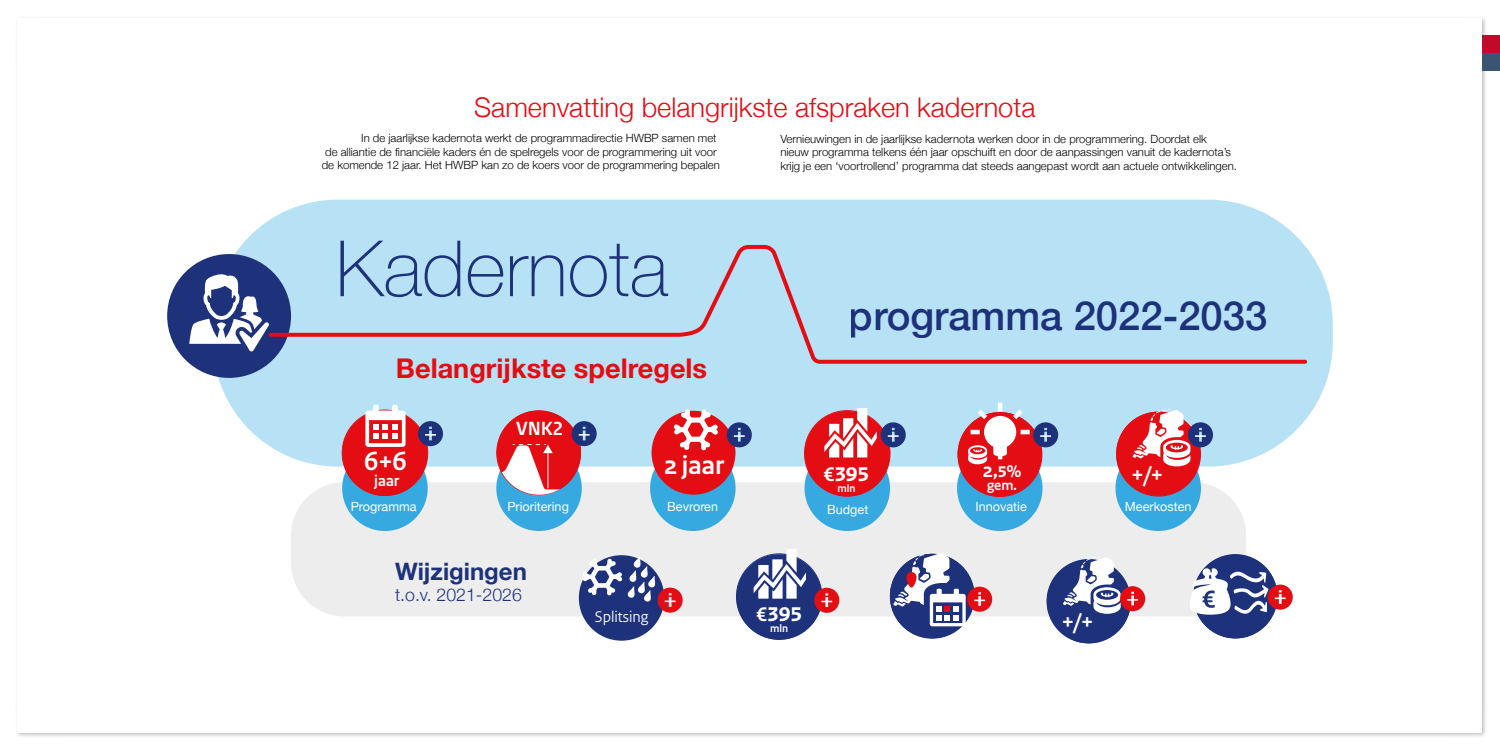
<style>
.page{position:relative;width:1500px;height:750px;background:#fff}
.page>*{position:absolute;margin:0;border:0;box-sizing:border-box;transform-origin:0 0}
.t1{font:100 77.75px "Helvetica Neue";color:#1d327b}
.t2{font:500 40.06px "Helvetica Neue";color:#1d327b}
.t3{font:700 27.81px "Rijksoverheid Sans Heading";color:#fff}
.t4{font:700 27.25px "Rijksoverheid Sans Heading";color:#fff}
.t5{font:300 27.19px "Helvetica Neue";color:#e30d13}
.t6{font:700 27.19px "Helvetica Neue";color:#e30d13}
.t7{font:700 27.12px "Rijksoverheid Sans Heading";color:#fff}
.t8{font:700 24px "Helvetica Neue";color:#1d327b}
.t9{font:700 23.94px "Rijksoverheid Sans Heading";color:#fff}
.t10{font:700 21px "Rijksoverheid Sans Heading";color:#fff}
.t11{font:700 20.12px "Rijksoverheid Sans Heading";color:#fff}
.t12{font:300 17.69px "Helvetica Neue";color:#1d327b}
.t13{font:16.31px "Rijksoverheid Sans Heading";color:#fff}
.t14{font:700 16.31px "Rijksoverheid Sans Heading";color:#fff}
.t15{font:700 14.69px "Rijksoverheid Sans Heading";color:#fff}
.t16{font:12.62px "Helvetica Neue";color:#fff}
.t17{font:300 11.38px/13.6px "Helvetica Neue";color:#000}
.t18{font:700 11.31px "Rijksoverheid Sans Heading";color:#fff}
.s1{font-size:20.81px}
.s2{font-size:17.88px}
</style>
<div class="page">
<div style="left:1482px;top:35px;width:18px;height:18px;background:#c1092b"></div>
<div style="left:1482px;top:53px;width:18px;height:18px;background:#3c5474"></div>
<div style="left:291px;top:482px;width:955px;height:134px;background:#ededed;border-radius:53px"></div>
<div style="left:213px;top:200px;width:1120px;height:267px;background:#b7e1f4;border-radius:125px"></div>
<div style="left:167px;top:254px;width:124px;height:124px;background:#1d327b;border-radius:50%"></div>
<svg style="left:189px;top:274px;width:78px;height:77px"></svg>
<svg style="left:267px;top:244px;width:1042px;height:121px"></svg>
<div style="left:342px;top:446px;width:86px;height:85px;background:#36a9e1;border-radius:50%"></div>
<div style="left:342px;top:410px;width:86px;height:86px;background:#e30d13;border-radius:50%"></div>
<svg style="left:365px;top:405px;width:41px;height:42px"></svg>
<svg style="left:418px;top:421px;width:25px;height:25px"></svg>
<div style="left:496px;top:446px;width:86px;height:85px;background:#36a9e1;border-radius:50%"></div>
<div style="left:497px;top:410px;width:84px;height:85px;background:#e30d13;border-radius:50%"></div>
<svg style="left:497px;top:421px;width:100px;height:74px"></svg>
<div style="left:957px;top:446px;width:86px;height:85px;background:#36a9e1;border-radius:50%"></div>
<div style="left:958px;top:412px;width:84px;height:84px;background:#e30d13;border-radius:50%"></div>
<svg style="left:968px;top:403px;width:90px;height:61px"></svg>
<div style="left:1115px;top:446px;width:86px;height:85px;background:#36a9e1;border-radius:50%"></div>
<div style="left:1116px;top:412px;width:85px;height:84px;background:#e30d13;border-radius:50%"></div>
<svg style="left:1133px;top:409px;width:80px;height:57px"></svg>
<div style="left:1047px;top:560px;width:84px;height:83px;background:#1d327b;border-radius:50%"></div>
<svg style="left:1063px;top:557px;width:82px;height:57px"></svg>
<div style="left:1194px;top:555px;width:83px;height:83px;background:#1d327b;border-radius:50%"></div>
<div style="left:650px;top:446px;width:86px;height:85px;background:#36a9e1;border-radius:50%"></div>
<div style="left:652px;top:411px;width:83px;height:84px;background:#e30d13;border-radius:50%"></div>
<svg style="left:669px;top:409px;width:83px;height:44px"></svg>
<div style="left:890px;top:554px;width:84px;height:84px;background:#1d327b;border-radius:50%"></div>
<svg style="left:893px;top:552px;width:99px;height:74px"></svg>
<svg style="left:906px;top:572px;width:11px;height:16px"></svg>
<div style="left:805px;top:446px;width:85px;height:85px;background:#36a9e1;border-radius:50%"></div>
<div style="left:805px;top:411px;width:85px;height:85px;background:#e30d13;border-radius:50%"></div>
<svg style="left:824px;top:408px;width:82px;height:49px"></svg>
<div style="left:736px;top:554px;width:86px;height:86px;background:#1d327b;border-radius:50%"></div>
<svg style="left:814px;top:588px;width:25px;height:25px"></svg>
<svg style="left:754px;top:549px;width:52px;height:50px"></svg>
<div style="left:579px;top:555px;width:85px;height:86px;background:#1d327b;border-radius:50%"></div>
<svg style="left:578px;top:556px;width:105px;height:57px"></svg>
<svg style="left:1190px;top:568px;width:103px;height:47px"></svg>
<p class="t5" style="left:474px;top:86px;width:563px">Samenvatting belangrijkste afspraken kadernota</p>
<p class="t17" style="left:780px;top:131px;width:458px">Vernieuwingen in de jaarlijkse kadernota werken door in de programmering. Doordat elk nieuw programma telkens één jaar opschuift en door de aanpassingen vanuit de kadernota’s krijg je een ‘voortrollend’ programma dat steeds aangepast wordt aan actuele ontwikkelingen.</p>
<p class="t17" style="left:322px;top:130px;width:400px;text-indent:39px">In de jaarlijkse kadernota werkt de programmadirectie HWBP samen met de alliantie de financiële kaders én de spelregels voor de programmering uit voor de komende 12 jaar. Het HWBP kan zo de koers voor de programmering bepalen</p>
<p class="t1" style="left:336px;top:210px;width:334px">Kadernota</p>
<p class="t6" style="left:396px;top:347px;width:313px">Belangrijkste spelregels</p>
<p class="t11" style="left:516px;top:417px;width:49px">VNK2</p>
<p class="t3" style="left:364px;top:445px;width:44px">6+6</p>
<p class="t14" style="left:374px;top:471px;width:27px">jaar</p>
<p class="t16" style="left:351px;top:497px;width:68px">Programma</p>
<p class="t16" style="left:507px;top:498px;width:63px">Prioritering</p>
<p class="t8" style="left:395px;top:553px;width:133px">Wijzigingen</p>
<p class="t12" style="left:395px;top:581px;width:128px">t.o.v. 2021-2026</p>
<p class="t4" style="left:664px;top:450px;width:62px">2 jaar</p>
<p class="t16" style="left:667px;top:498px;width:52px">Bevroren</p>
<p class="t13" style="left:595px;top:608px;width:55px">Splitsing</p>
<h2 class="t2" style="left:849px;top:283px;width:420px">programma 2022-2033</h2>
<p class="t7" style="left:824px;top:457px;width:47px"><span class="s1">€</span>395</p>
<p class="t18" style="left:837px;top:482px;width:20px">mln</p>
<p class="t16" style="left:827px;top:500px;width:43px">Budget</p>
<p class="t7" style="left:756px;top:597px;width:47px"><span class="s1">€</span>395</p>
<p class="t18" style="left:770px;top:622px;width:20px">mln</p>
<p class="t10" style="left:983px;top:458px;width:40px">2,5<span class="s2">%</span></p>
<p class="t15" style="left:987px;top:477px;width:31px">gem.</p>
<p class="t16" style="left:976px;top:498px;width:53px">Innovatie</p>
<p class="t9" style="left:1131px;top:461px;width:33px">+/+</p>
<p class="t16" style="left:1125px;top:498px;width:68px">Meerkosten</p>
<p class="t9" style="left:1062px;top:608px;width:33px">+/+</p>
</div>
